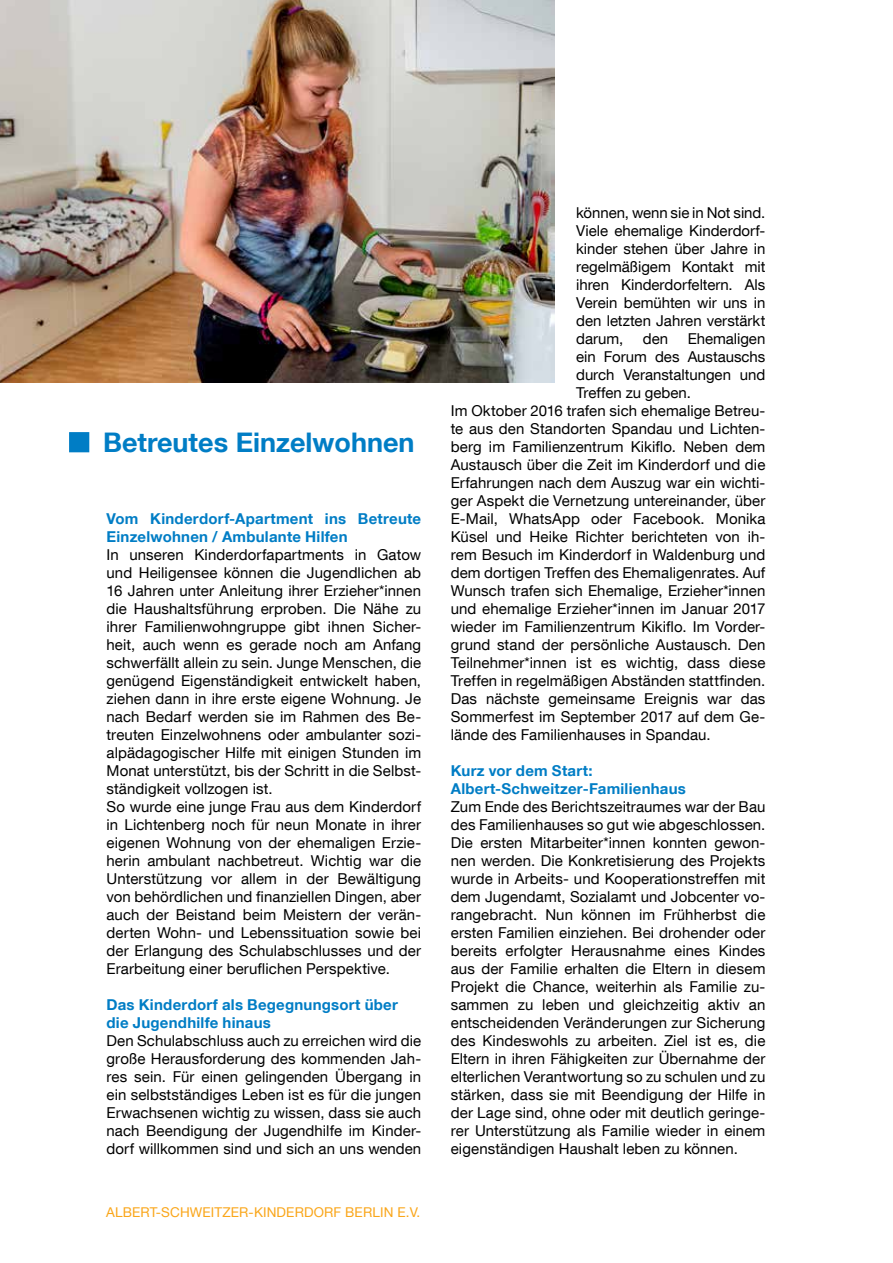
<style>
.page{position:relative;width:893px;height:1263px;background:#fff}
.page>*{position:absolute;margin:0;border:0;box-sizing:border-box;transform-origin:0 0}
.t1{font:700 27px "Helvetica Neue LT Com";color:#007dc5}
.t2{font:15px/18px "Helvetica Neue LT Com";letter-spacing:.005em;color:#000;text-align:justify}
.t3{font:700 15px/18px "Helvetica Neue LT Com";letter-spacing:.015em;color:#007dc5}
.t4{font:13.5px "Helvetica Neue LT Com";letter-spacing:.01em;color:#faa61a}
</style>
<div class="page">
<div style="left:69px;top:432px;width:20px;height:20px;background:#007dc5;border:2px solid #007dc5"></div>
<img style="left:0;top:0;width:555px;height:382px">
<h1 class="t1" style="left:103px;top:426px;width:313px">Betreutes Einzelwohnen</h1>
<p class="t3" style="left:107px;top:509px;width:316px">Vom Kinderdorf-Apartment ins Betreute<br>Einzelwohnen / Ambulante Hilfen</p>
<p class="t2" style="left:107px;top:545px;width:316px;text-align:left">In unseren Kinderdorfapartments in Gatow und Heiligensee können die Jugendlichen ab 16 Jahren unter Anleitung ihrer Erzieher*innen die Haushaltsführung erproben. Die Nähe zu ihrer Familienwohngruppe gibt ihnen Sicher&shy;heit, auch wenn es gerade noch am Anfang schwerfällt allein zu sein. Junge Menschen, die genügend Eigenständigkeit entwickelt haben, ziehen dann in ihre erste eigene Wohnung. Je nach Bedarf werden sie im Rahmen des Be&shy;treuten Einzelwohnens oder ambulanter sozi&shy;alpädagogischer Hilfe mit einigen Stunden im Monat unterstützt, bis der Schritt in die Selbst&shy;ständigkeit vollzogen ist.<br>So wurde eine junge Frau aus dem Kinderdorf in Lichtenberg noch für neun Monate in ihrer eigenen Wohnung von der ehemaligen Erzie&shy;herin ambulant nachbetreut. Wichtig war die Unterstützung vor allem in der Bewältigung von behördlichen und finanziellen Dingen, aber auch der Beistand beim Meistern der verän&shy;derten Wohn- und Lebenssituation sowie bei der Erlangung des Schulabschlusses und der Erarbeitung einer beruflichen Perspektive.</p>
<p class="t3" style="left:107px;top:995px;width:293px">Das Kinderdorf als Begegnungsort über die Jugendhilfe hinaus</p>
<p class="t2" style="left:107px;top:1031px;width:316px">Den Schulabschluss auch zu erreichen wird die große Herausforderung des kommenden Jah&shy;res sein. Für einen gelingenden Übergang in ein selbstständiges Leben ist es für die jungen Erwachsenen wichtig zu wissen, dass sie auch nach Beendigung der Jugendhilfe im Kinder&shy;dorf willkommen sind und sich an uns wenden</p>
<p class="t4" style="left:106px;top:1204px;width:315px">ALBERT-SCHWEITZER-KINDERDORF BERLIN E.V.</p>
<p class="t2" style="left:576px;top:203px;width:191px">können, wenn sie in Not sind.<br>Viele ehemalige Kinderdorf&shy;kinder stehen über Jahre in regelmäßigem Kontakt mit ihren Kinderdorfeltern. Als Verein bemühten wir uns in den letzten Jahren verstärkt darum,</p>
<p class="t2" style="left:643px;top:329px;width:27px">den</p>
<p class="t2" style="left:688px;top:329px;width:79px">Ehemaligen</p>
<p class="t2" style="left:576px;top:347px;width:191px">ein Forum des Austauschs</p>
<p class="t2" style="left:576px;top:365px;width:191px">durch Veranstaltungen und</p>
<p class="t2" style="left:576px;top:383px;width:116px">Treffen zu geben.</p>
<p class="t2" style="left:451px;top:401px;width:316px">Im Oktober 2016 trafen sich ehemalige Betreu-</p>
<p class="t2" style="left:451px;top:419px;width:316px">te aus den Standorten Spandau und Lichten-</p>
<p class="t2" style="left:451px;top:437px;width:316px">berg im Familienzentrum Kikiflo. Neben dem</p>
<p class="t2" style="left:451px;top:455px;width:316px">Austausch über die Zeit im Kinderdorf und die</p>
<p class="t2" style="left:451px;top:473px;width:316px">Erfahrungen nach dem Auszug war ein wichti-</p>
<p class="t2" style="left:451px;top:491px;width:316px">ger Aspekt die Vernetzung untereinander, über</p>
<p class="t2" style="left:451px;top:509px;width:316px">E-Mail, WhatsApp oder Facebook. Monika</p>
<p class="t2" style="left:451px;top:527px;width:316px">Küsel und Heike Richter berichteten von ih-</p>
<p class="t2" style="left:451px;top:545px;width:316px">rem Besuch im Kinderdorf in Waldenburg und</p>
<p class="t2" style="left:451px;top:563px;width:316px">dem dortigen Treffen des Ehemaligenrates. Auf</p>
<p class="t2" style="left:451px;top:581px;width:316px">Wunsch trafen sich Ehemalige, Erzieher*innen</p>
<p class="t2" style="left:451px;top:599px;width:316px">und ehemalige Erzieher*innen im Januar 2017</p>
<p class="t2" style="left:451px;top:617px;width:316px">wieder im Familienzentrum Kikiflo. Im Vorder-</p>
<p class="t2" style="left:451px;top:635px;width:316px">grund stand der persönliche Austausch. Den</p>
<p class="t2" style="left:451px;top:653px;width:316px">Teilnehmer*innen ist es wichtig, dass diese</p>
<p class="t2" style="left:451px;top:671px;width:316px">Treffen in regelmäßigen Abständen stattfinden.</p>
<p class="t2" style="left:451px;top:689px;width:316px">Das nächste gemeinsame Ereignis war das</p>
<p class="t2" style="left:451px;top:707px;width:316px">Sommerfest im September 2017 auf dem Ge-</p>
<p class="t2" style="left:451px;top:725px;width:261px">lände des Familienhauses in Spandau.</p>
<p class="t3" style="left:451px;top:761px;width:237px">Kurz vor dem Start:<br>Albert-Schweitzer-Familienhaus</p>
<p class="t2" style="left:451px;top:797px;width:316px">Zum Ende des Berichtszeitraumes war der Bau des Familienhauses so gut wie abgeschlossen.<br>Die ersten Mitarbeiter*innen konnten gewon&shy;nen werden. Die Konkretisierung des Projekts wurde in Arbeits- und Kooperationstreffen mit dem Jugendamt, Sozialamt und Jobcenter vo&shy;rangebracht. Nun können im Frühherbst die ersten Familien einziehen. Bei drohender oder bereits erfolgter Herausnahme eines Kindes aus der Familie erhalten die Eltern in diesem Projekt die Chance, weiterhin als Familie zu&shy;sammen zu leben und gleichzeitig aktiv an entscheidenden Veränderungen zur Sicherung des Kindeswohls zu arbeiten. Ziel ist es, die Eltern in ihren Fähigkeiten zur Übernahme der elterlichen Verantwortung so zu schulen und zu stärken, dass sie mit Beendigung der Hilfe in der Lage sind, ohne oder mit deutlich geringe&shy;rer Unterstützung als Familie wieder in einem eigenständigen Haushalt leben zu können.</p>
</div>
